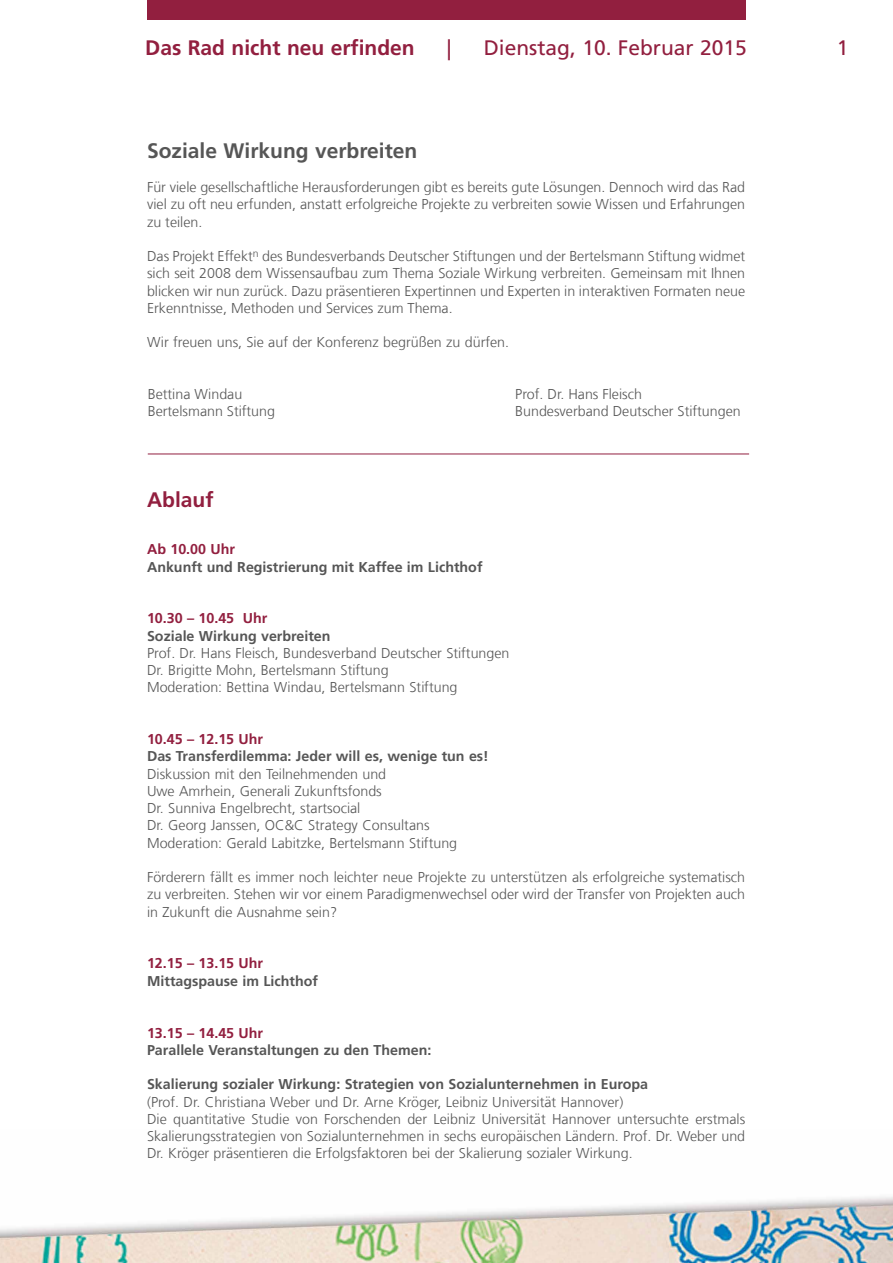
<style>
.page{position:relative;width:893px;height:1263px;background:#fff}
.page>*{position:absolute;margin:0;border:0;box-sizing:border-box;transform-origin:0 0}
.t1{font:700 21px "Frutiger LT Com";color:#921f3f}
.t2{font:21px "Frutiger LT Com";color:#921f3f}
.t3{font:700 21px "Frutiger LT Com";color:#565656}
.t4{font:300 14.25px/17.2px "Frutiger LT Com";color:#565656;text-align:justify}
.t5{font:700 14.25px "Frutiger LT Com";color:#565656}
.t6{font:700 14.25px "Frutiger LT Com";color:#921f3f}
</style>
<div class="page">
<img style="left:0;top:1196px;width:893px;height:67px">
<div style="left:147px;top:0;width:598px;height:19px;background:#921f3f"></div>
<hr style="left:148px;top:454px;width:601px;height:1px;background:#921f3f">
<h1 class="t1" style="left:145px;top:35px;width:271px">Das Rad nicht neu erfinden</h1>
<h1 class="t2" style="left:447px;top:35px;width:6px">|</h1>
<h1 class="t2" style="left:484px;top:35px;width:265px">Dienstag, 10. Februar 2015</h1>
<h1 class="t2" style="left:837px;top:35px;width:13px">1</h1>
<h1 class="t3" style="left:147px;top:138px;width:272px">Soziale Wirkung verbreiten</h1>
<p class="t4" style="left:147px;top:179px;width:600px">Für viele gesellschaftliche Herausforderungen gibt es bereits gute Lösungen. Dennoch wird das Rad viel zu oft neu erfunden, anstatt erfolgreiche Projekte zu verbreiten sowie Wissen und Erfahrungen zu teilen.</p>
<p class="t4" style="left:147px;top:248px;width:600px">Das Projekt Effekt<sup>n</sup> des Bundesverbands Deutscher Stiftungen und der Bertelsmann Stiftung widmet sich seit 2008 dem Wissensaufbau zum Thema Soziale Wirkung verbreiten. Gemeinsam mit Ihnen blicken wir nun zurück. Dazu präsentieren Expertinnen und Experten in interaktiven Formaten neue Erkenntnisse, Methoden und Services zum Thema.</p>
<p class="t4" style="left:147px;top:334px;width:364px">Wir freuen uns, Sie auf der Konferenz begrüßen zu dürfen.</p>
<p class="t4" style="left:148px;top:386px;width:96px">Bettina Windau</p>
<p class="t4" style="left:515px;top:386px;width:128px">Prof. Dr. Hans Fleisch</p>
<p class="t4" style="left:148px;top:403px;width:129px">Bertelsmann Stiftung</p>
<p class="t4" style="left:515px;top:403px;width:227px">Bundesverband Deutscher Stiftungen</p>
<h1 class="t1" style="left:147px;top:488px;width:68px">Ablauf</h1>
<p class="t6" style="left:147px;top:541px;width:89px">Ab 10.00 Uhr</p>
<p class="t5" style="left:147px;top:558px;width:337px">Ankunft und Registrierung mit Kaffee im Lichthof</p>
<p class="t6" style="left:147px;top:610px;width:122px">10.30 – 10.45 Uhr</p>
<p class="t5" style="left:147px;top:627px;width:185px">Soziale Wirkung verbreiten</p>
<p class="t4" style="left:147px;top:644px;width:364px;text-align:left">Prof. Dr. Hans Fleisch, Bundesverband Deutscher Stiftungen<br>Dr. Brigitte Mohn, Bertelsmann Stiftung<br>Moderation: Bettina Windau, Bertelsmann Stiftung</p>
<p class="t6" style="left:147px;top:731px;width:118px">10.45 – 12.15 Uhr</p>
<p class="t5" style="left:147px;top:748px;width:343px">Das Transferdilemma: Jeder will es, wenige tun es!</p>
<p class="t4" style="left:147px;top:765px;width:312px;text-align:left">Diskussion mit den Teilnehmenden und<br>Uwe Amrhein, Generali Zukunftsfonds<br>Dr. Sunniva Engelbrecht, startsocial<br>Dr. Georg Janssen, OC&amp;C Strategy Consultans Moderation: Gerald Labitzke, Bertelsmann Stiftung</p>
<p class="t4" style="left:147px;top:869px;width:600px">Förderern fällt es immer noch leichter neue Projekte zu unterstützen als erfolgreiche systematisch zu verbreiten. Stehen wir vor einem Paradigmenwechsel oder wird der Transfer von Projekten auch in Zukunft die Ausnahme sein?</p>
<p class="t6" style="left:147px;top:955px;width:118px">12.15 – 13.15 Uhr</p>
<p class="t5" style="left:147px;top:972px;width:173px">Mittagspause im Lichthof</p>
<p class="t6" style="left:147px;top:1024px;width:118px">13.15 – 14.45 Uhr</p>
<p class="t5" style="left:147px;top:1041px;width:286px">Parallele Veranstaltungen zu den Themen:</p>
<p class="t5" style="left:147px;top:1076px;width:502px">Skalierung sozialer Wirkung: Strategien von Sozialunternehmen in Europa</p>
<p class="t4" style="left:147px;top:1093px;width:600px;text-align:left">(Prof. Dr. Christiana Weber und Dr. Arne Kröger, Leibniz Universität Hannover)<br>Die quantitative Studie von Forschenden der Leibniz Universität Hannover untersuchte erstmals Skalierungsstrategien von Sozialunternehmen in sechs europäischen Ländern. Prof. Dr. Weber und Dr. Kröger präsentieren die Erfolgsfaktoren bei der Skalierung sozialer Wirkung.</p>
</div>
